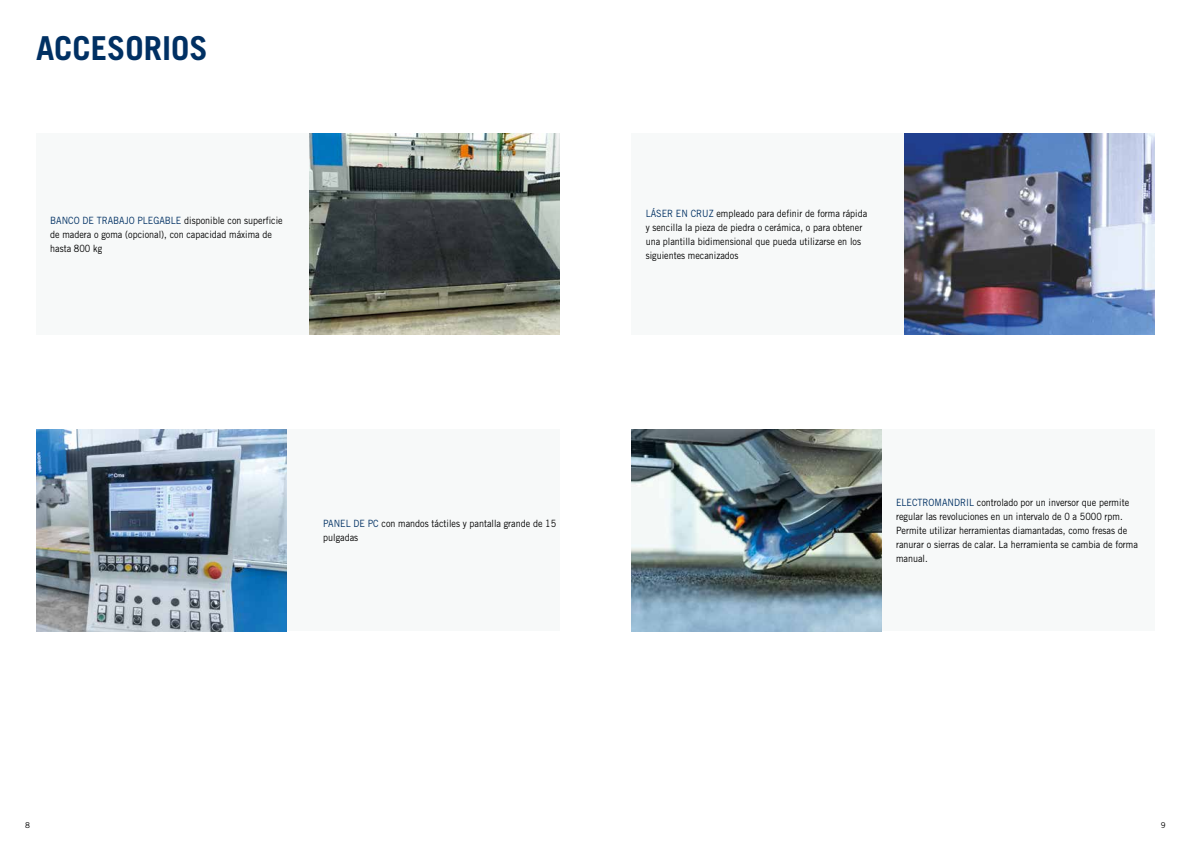
<style>
.page{position:relative;width:1191px;height:842px;background:#fff}
.page>*{position:absolute;margin:0;border:0;box-sizing:border-box;transform-origin:0 0}
.t1{font:700 33px "Trade Gothic LT Std";color:#003063}
.t2{font:10px/14px "Trade Gothic LT Std";color:#000;scale:.9 1}
.t3{font:8px "Trade Gothic LT Std";color:#000}
.s1{color:#003063}
</style>
<div class="page">
<div style="left:36px;top:133px;width:523px;height:202px;background:#f7f9f9"></div>
<div style="left:631px;top:133px;width:524px;height:202px;background:#f7f9f9"></div>
<div style="left:631px;top:429px;width:524px;height:202px;background:#f7f9f9"></div>
<div style="left:36px;top:429px;width:523px;height:202px;background:#f7f9f9"></div>
<img style="left:309px;top:133px;width:250px;height:202px">
<img style="left:904px;top:133px;width:251px;height:202px">
<img style="left:631px;top:429px;width:251px;height:202px">
<img style="left:36px;top:429px;width:250px;height:202px">
<h1 class="t1" style="left:36px;top:28px;width:173px">ACCESORIOS</h1>
<p class="t2" style="left:50px;top:213px;width:260px"><span class="s1">BANCO DE TRABAJO PLEGABLE</span> disponible con superficie de madera o goma (opcional), con capacidad máxima de hasta 800 kg</p>
<p class="t2" style="left:645px;top:206px;width:248px"><span class="s1">LÁSER EN CRUZ</span> empleado para definir de forma rápida y sencilla la pieza de piedra o cerámica, o para obtener una plantilla bidimensional que pueda utilizarse en los siguientes mecanizados</p>
<p class="t2" style="left:323px;top:516px;width:260px"><span class="s1">PANEL DE PC</span> con mandos táctiles y pantalla grande de 15 pulgadas</p>
<p class="t2" style="left:896px;top:495px;width:270px"><span class="s1">ELECTROMANDRIL</span> controlado por un inversor que permite regular las revoluciones en un intervalo de 0 a 5000 rpm.<br>Permite utilizar herramientas diamantadas, como fresas de ranurar o sierras de calar. La herramienta se cambia de forma manual.</p>
<p class="t3" style="left:25px;top:820px;width:6px">8</p>
<p class="t3" style="left:1160px;top:820px;width:6px">9</p>
</div>
